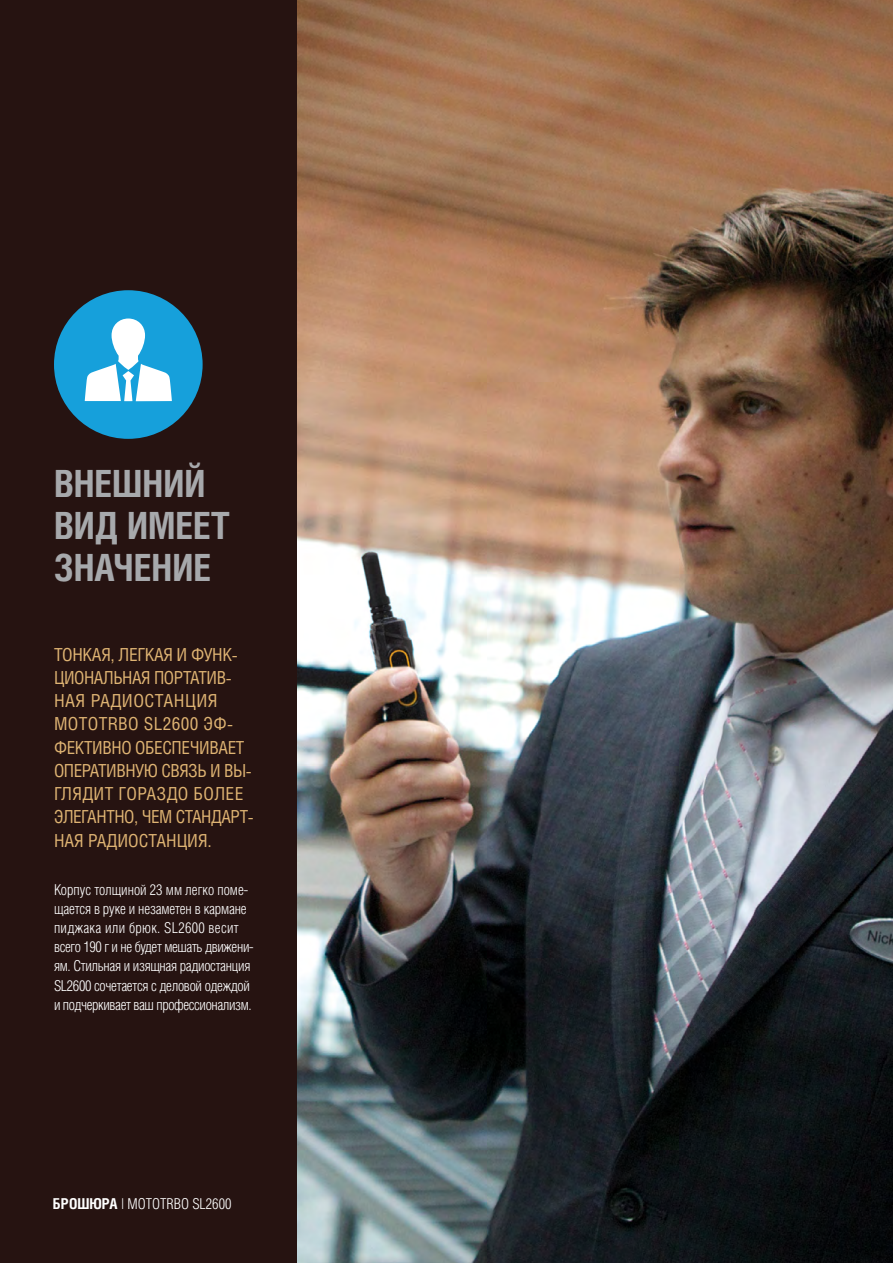
<style>
.page{position:relative;width:893px;height:1263px;background:#fff}
.page>*{position:absolute;margin:0;border:0;box-sizing:border-box;transform-origin:0 0}
.t1{font:700 37.5px/42px "Helios Cond C";color:#a7a9ac}
.t2{font:18px/23.2px "Helios Cond C";letter-spacing:-.02em;color:#dfb473}
.t3{font:15px/19.2px "Helios Cond Light C";letter-spacing:-.02em;color:#fff}
.t4{font:15px "Helios Cond Light C";color:#fff}
.s1{font-family:"Helios Cond C";font-weight:700}
</style>
<div class="page">
<div style="left:0;top:0;width:297px;height:1263px;background:#261311"></div>
<img style="left:297px;top:0;width:596px;height:1263px">
<div style="left:54px;top:290px;width:149px;height:149px;background:#16a0db;border-radius:50%"></div>
<svg style="left:85px;top:318px;width:87px;height:83px"></svg>
<p class="t1" style="left:54px;top:462px;width:178px">ВНЕШНИЙ<br>ВИД ИМЕЕТ<br>ЗНАЧЕНИЕ</p>
<p class="t2" style="left:54px;top:642px;width:201px">ТОНКАЯ, ЛЕГКАЯ И ФУНК-<br>ЦИОНАЛЬНАЯ ПОРТАТИВ-<br>НАЯ РАДИОСТАНЦИЯ<br>MOTOTRBO SL2600 ЭФ-<br>ФЕКТИВНО ОБЕСПЕЧИВАЕТ<br>ОПЕРАТИВНУЮ СВЯЗЬ И ВЫ-<br>ГЛЯДИТ ГОРАЗДО БОЛЕЕ<br>ЭЛЕГАНТНО, ЧЕМ СТАНДАРТ-<br>НАЯ РАДИОСТАНЦИЯ.</p>
<p class="t3" style="left:54px;top:880px;width:201px">Корпус толщиной 23 мм легко поме&shy;щается в руке и незаметен в кармане пиджака или брюк. SL2600 весит всего 190 г и не будет мешать движени&shy;ям. Стильная и изящная радиостанция SL2600 сочетается с деловой одеждой и подчеркивает ваш профессионализм.</p>
<p class="t4" style="left:53px;top:1195px;width:180px"><span class="s1">БРОШЮРА</span> | MOTOTRBO SL2600</p>
</div>
